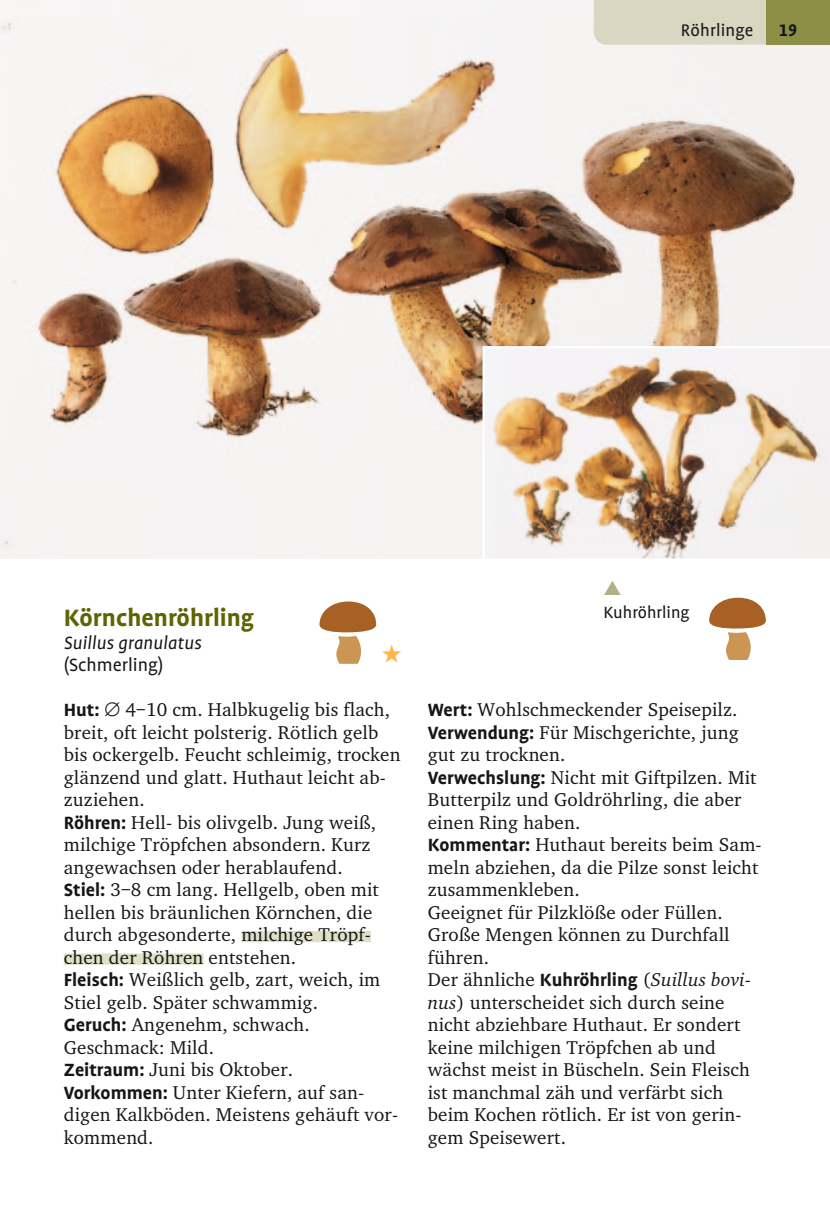
<style>
.page{position:relative;width:830px;height:1212px;background:#fff}
.page>*{position:absolute;margin:0;border:0;box-sizing:border-box;transform-origin:0 0}
.t1{font:700 27px "UV Profile Tab";color:#5f6400}
.t2{font:italic 20.25px "UV Profile Tab";color:#151616}
.t3{font:20.25px "UV Profile Tab";color:#151616}
.t4{font:19.12px/22.5px "UV Charter";letter-spacing:.01em;color:#151616}
.t5{font:19.12px "UV Profile Tab";letter-spacing:.01em;color:#151616}
.t6{font:700 19.12px "UV Profile Tab";color:#151616}
.t7{font:18.45px "UV Profile Tab";color:#151616}
.s1{font-family:"UV Profile Tab";font-weight:700;font-size:20.25px}
.s2{font-style:italic}
</style>
<div class="page">
<img style="left:0;top:0;width:829px;height:558px">
<img style="left:482px;top:346px;width:347px;height:213px">
<div style="left:241px;top:931px;width:130px;height:11px;background:#e0e0c6"></div>
<div style="left:64px;top:953px;width:139px;height:12px;background:#e0e0c6"></div>
<svg style="left:319px;top:601px;width:57px;height:63px"></svg>
<svg style="left:382px;top:644px;width:19px;height:19px"></svg>
<div style="left:593px;top:0;width:172px;height:45px;background:#d9d7c2"></div>
<div style="left:765px;top:0;width:64px;height:45px;background:#8e8f46"></div>
<svg style="left:709px;top:598px;width:56px;height:62px"></svg>
<p class="t5" style="left:680px;top:20px;width:74px">Röhrlinge</p>
<p class="t6" style="left:778px;top:20px;width:20px">19</p>
<p class="t7" style="left:603px;top:603px;width:88px">Kuhröhrling</p>
<h1 class="t1" style="left:64px;top:603px;width:192px">Körnchenröhrling</h1>
<p class="t2" style="left:64px;top:632px;width:139px">Suillus granulatus</p>
<p class="t3" style="left:64px;top:654px;width:101px">(Schmerling)</p>
<p class="t4" style="left:64px;top:698px;width:338px"><span class="s1">Hut:</span> ∅ 4–10 cm. Halbkugelig bis flach, breit, oft leicht polsterig. Rötlich gelb bis ockergelb. Feucht schleimig, trocken glänzend und glatt. Huthaut leicht ab&shy;zuziehen.<br><span class="s1">Röhren:</span> Hell- bis olivgelb. Jung weiß, milchige Tröpfchen absondern. Kurz angewachsen oder herablaufend.<br><span class="s1">Stiel:</span> 3–8 cm lang. Hellgelb, oben mit hellen bis bräunlichen Körnchen, die durch abgesonderte, milchige Tröpf&shy;chen der Röhren entstehen.<br><span class="s1">Fleisch:</span> Weißlich gelb, zart, weich, im<br>Stiel gelb. Später schwammig.<br><span class="s1">Geruch:</span> Angenehm, schwach.<br>Geschmack: Mild.<br><span class="s1">Zeitraum:</span> Juni bis Oktober.<br><span class="s1">Vorkommen:</span> Unter Kiefern, auf san&shy;digen Kalkböden. Meistens gehäuft vor&shy;kommend.</p>
<p class="t4" style="left:427px;top:698px;width:335px"><span class="s1">Wert:</span> Wohlschmeckender Speisepilz.<br><span class="s1">Verwendung:</span> Für Mischgerichte, jung gut zu trocknen.<br><span class="s1">Verwechslung:</span> Nicht mit Giftpilzen. Mit<br>Butterpilz und Goldröhrling, die aber einen Ring haben.<br><span class="s1">Kommentar:</span> Huthaut bereits beim Sam&shy;meln abziehen, da die Pilze sonst leicht zusammenkleben.<br>Geeignet für Pilzklöße oder Füllen.<br>Große Mengen können zu Durchfall führen.<br>Der ähnliche <span class="s1">Kuhröhrling</span> (<span class="s2">Suillus bovi&shy;nus</span>) unterscheidet sich durch seine nicht abziehbare Huthaut. Er sondert keine milchigen Tröpfchen ab und wächst meist in Büscheln. Sein Fleisch ist manchmal zäh und verfärbt sich beim Kochen rötlich. Er ist von gerin&shy;gem Speisewert.</p>
</div>
